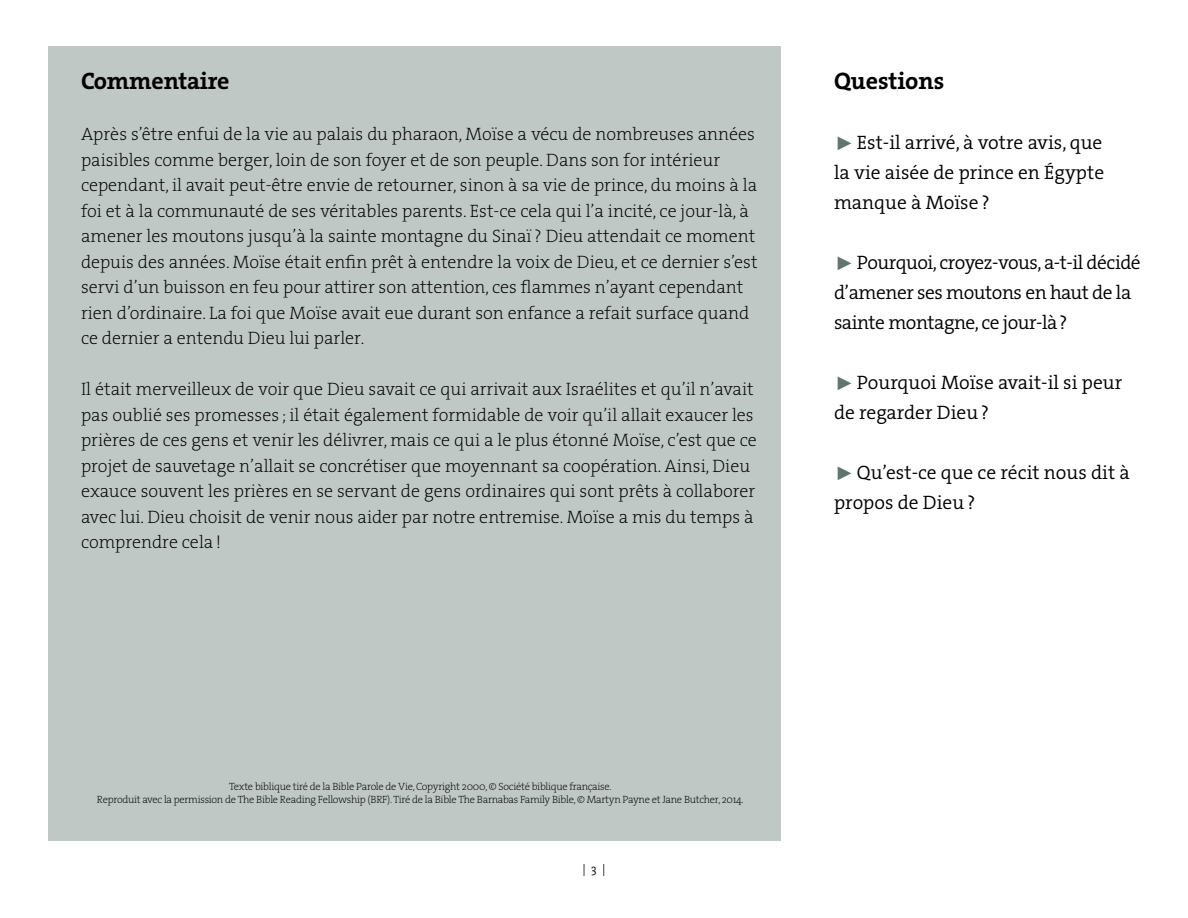
<style>
.page{position:relative;width:1188px;height:918px;background:#fff}
.page>*{position:absolute;margin:0;border:0;box-sizing:border-box;transform-origin:0 0}
.t1{font:24px "The Serif HP7 Bld";letter-spacing:-.01em;color:#000}
.t2{font:19.5px/30px "The Serif HP4 Se Lig";color:#000}
.t3{font:19.5px/30px "The Serif HP4 Se Lig";letter-spacing:-.025em;color:#000}
.t4{font:18px/25.5px "The Serif HP2 Ex Lig";color:#000}
.t5{font:12px "The Serif HP4 Se Lig";color:#000}
.t6{font:10.5px/12.6px "The Serif HP2 Ex Lig";letter-spacing:-.025em;color:#000;text-align:center}
.s1{color:#5f766e}
</style>
<div class="page">
<div style="left:49px;top:47px;width:732px;height:794px;background:#bfc8c5"></div>
<h1 class="t1" style="left:81px;top:65px;width:150px">Commentaire</h1>
<p class="t4" style="left:81px;top:121px;width:678px">Après s’être enfui de la vie au palais du pharaon, Moïse a vécu de nombreuses années paisibles comme berger, loin de son foyer et de son peuple. Dans son for intérieur cependant, il avait peut-être envie de retourner, sinon à sa vie de prince, du moins à la foi et à la communauté de ses véritables parents. Est-ce cela qui l’a incité, ce jour-là, à amener les moutons jusqu’à la sainte montagne du Sinaï ? Dieu attendait ce moment depuis des années. Moïse était enfin prêt à entendre la voix de Dieu, et ce dernier s’est servi d’un buisson en feu pour attirer son attention, ces flammes n’ayant cependant rien d’ordinaire. La foi que Moïse avait eue durant son enfance a refait surface quand ce dernier a entendu Dieu lui parler.</p>
<p class="t4" style="left:81px;top:376px;width:677px">Il était merveilleux de voir que Dieu savait ce qui arrivait aux Israélites et qu’il n’avait pas oublié ses promesses ; il était également formidable de voir qu’il allait exaucer les prières de ces gens et venir les délivrer, mais ce qui a le plus étonné Moïse, c’est que ce projet de sauvetage n’allait se concrétiser que moyennant sa coopération. Ainsi, Dieu exauce souvent les prières en se servant de gens ordinaires qui sont prêts à collaborer avec lui. Dieu choisit de venir nous aider par notre entremise. Moïse a mis du temps à comprendre cela!</p>
<h1 class="t1" style="left:834px;top:65px;width:112px">Questions</h1>
<p class="t2" style="left:834px;top:128px;width:272px;text-align:justify"><span class="s1">⊲</span> Est-il arrivé, à votre avis, que la vie aisée de prince en Égypte manque à Moïse?</p>
<p class="t3" style="left:834px;top:248px;width:308px"><span class="s1">⊲</span> Pourquoi, croyez-vous, a-t-il décidé d’amener ses moutons en haut de la sainte montagne, ce jour-là?</p>
<p class="t2" style="left:834px;top:368px;width:290px"><span class="s1">⊲</span> Pourquoi Moïse avait-il si peur de regarder Dieu?</p>
<p class="t2" style="left:834px;top:458px;width:297px"><span class="s1">⊲</span> Qu’est-ce que ce récit nous dit à propos de Dieu?</p>
<p class="t6" style="left:97px;top:780px;width:648px">Texte biblique tiré de la Bible Parole de Vie, Copyright 2000, © Société biblique française.<br>Reproduit avec la permission de The Bible Reading Fellowship (BRF). Tiré de la Bible The Barnabas Family Bible, © Martyn Payne et Jane Butcher, 2014.</p>
<p class="t5" style="left:583px;top:861px;width:24px">| 3 |</p>
</div>
